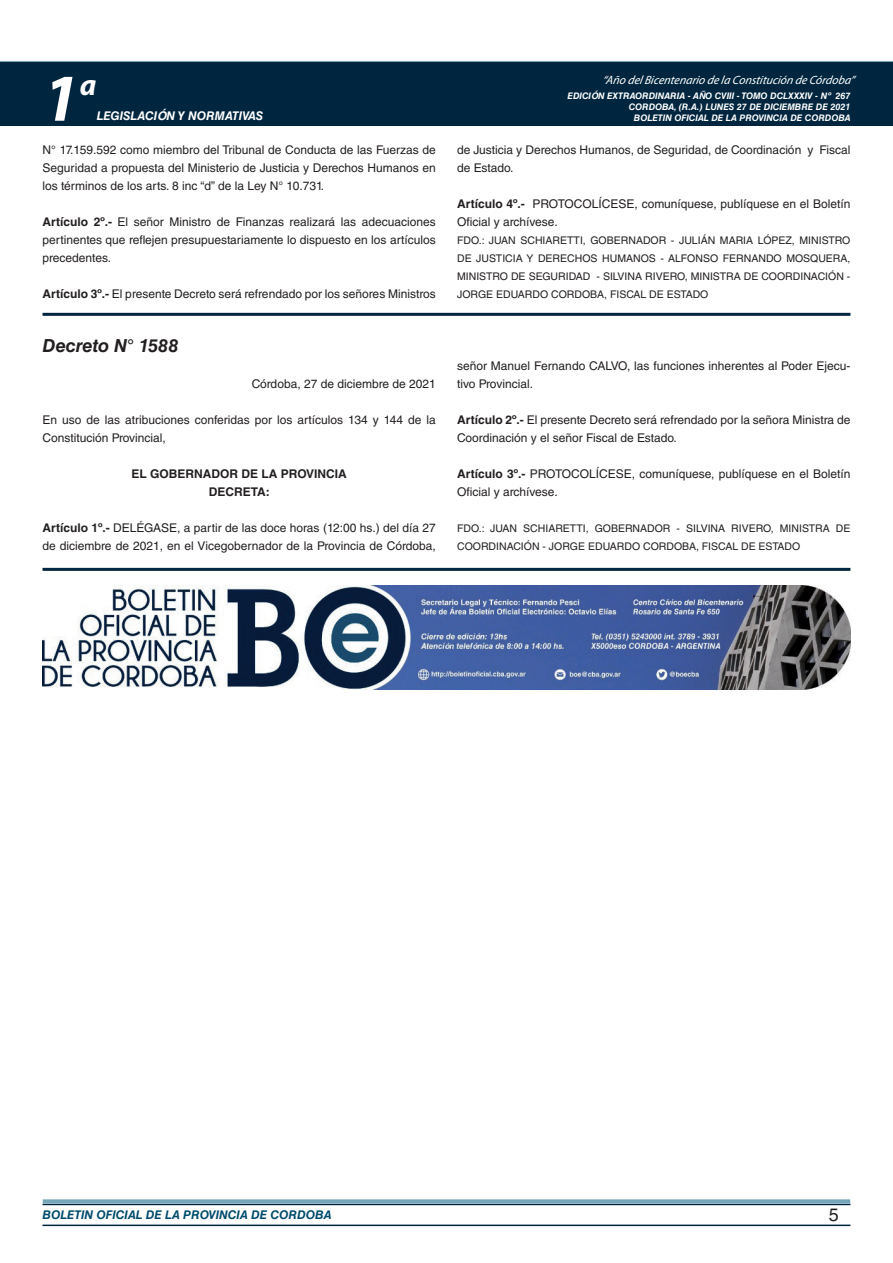
<style>
.page{position:relative;width:893px;height:1263px;background:#fff}
.page>*{position:absolute;margin:0;border:0;box-sizing:border-box;transform-origin:0 0}
.t1{font:italic 700 67.5px "Myriad Pro";color:#fff}
.t2{font:italic 700 30px "Myriad Pro";color:#fff}
.t3{font:italic 700 18px "Helvetica LT Std";color:#231f20}
.t4{font:18px "Helvetica LT Std";color:#231f20}
.t5{font:12px/18px "Helvetica LT Std";color:#231f20}
.t6{font:italic 12px "Myriad Pro";color:#fff}
.t7{font:italic 700 12px "Helvetica LT Std";color:#004b6c}
.t8{font:700 12px/18px "Helvetica LT Std";color:#231f20;text-align:center}
.t9{font:italic 700 12px "Helvetica LT Std";color:#fff}
.t10{font:10.5px/18px "Helvetica LT Std";color:#231f20;text-align:justify}
.t11{font:italic 700 9px/10.8px "Helvetica LT Std";color:#fff;text-align:right}
.s1{font-weight:700}
</style>
<div class="page">
<div style="left:0;top:61px;width:893px;height:6px;background:#73a5b8"></div>
<div style="left:0;top:62px;width:893px;height:64px;background:#00263f"></div>
<hr style="left:43px;top:1224px;width:807px;height:2px;background:#00263f">
<div style="left:42px;top:1198px;width:809px;height:8px;background:#fff;opacity:.75"></div>
<hr style="left:43px;top:313px;width:807px;height:3px;background:#00263f">
<hr style="left:43px;top:568px;width:807px;height:3px;background:#00263f">
<img style="left:43px;top:586px;width:807px;height:103px">
<h1 class="t1" style="left:43px;top:54px;width:38px">1</h1>
<h2 class="t2" style="left:80px;top:66px;width:18px">a</h2>
<p class="t9" style="left:97px;top:109px;width:168px">LEGISLACIÓN Y NORMATIVAS</p>
<p class="t5" style="left:43px;top:141px;width:395px;text-align:justify">N° 17.159.592 como miembro del Tribunal de Conducta de las Fuerzas de Seguridad a propuesta del Ministerio de Justicia y Derechos Humanos en los términos de los arts. 8 inc “d” de la Ley N° 10.731.</p>
<p class="t5" style="left:43px;top:213px;width:395px;text-align:justify"><span class="s1">Artículo 2º.-</span> El señor Ministro de Finanzas realizará las adecuaciones pertinentes que reflejen presupuestariamente lo dispuesto en los artículos precedentes.</p>
<p class="t5" style="left:43px;top:285px;width:395px"><span class="s1">Artículo 3º.-</span> El presente Decreto será refrendado por los señores Ministros</p>
<h3 class="t3" style="left:43px;top:334px;width:137px">Decreto N° 1588</h3>
<p class="t5" style="left:252px;top:375px;width:186px">Córdoba, 27 de diciembre de 2021</p>
<p class="t5" style="left:43px;top:411px;width:395px">En uso de las atribuciones conferidas por los artículos 134 y 144 de la<br>Constitución Provincial,</p>
<p class="t8" style="left:132px;top:464px;width:217px">EL GOBERNADOR DE LA PROVINCIA<br>DECRETA:</p>
<p class="t5" style="left:43px;top:519px;width:395px"><span class="s1">Artículo 1º.-</span> DELÉGASE, a partir de las doce horas (12:00 hs.) del día 27 de diciembre de 2021, en el Vicegobernador de la Provincia de Córdoba,</p>
<p class="t6" style="left:603px;top:72px;width:254px">“Año delBicentenario de la Constitución de Córdoba”</p>
<p class="t11" style="left:567px;top:91px;width:284px">EDICIÓN EXTRAORDINARIA - AÑO CVIII - TOMO DCLXXXIV - Nº 267<br>CORDOBA, (R.A.) LUNES 27 DE DICIEMBRE DE 2021<br>BOLETIN OFICIAL DE LA PROVINCIA DE CORDOBA</p>
<p class="t5" style="left:457px;top:141px;width:395px">de Justicia y Derechos Humanos, de Seguridad, de Coordinación y Fiscal de Estado.</p>
<p class="t5" style="left:457px;top:195px;width:395px"><span class="s1">Artículo 4º.-</span> PROTOCOLÍCESE, comuníquese, publíquese en el Boletín<br>Oficial y archívese.</p>
<p class="t10" style="left:457px;top:231px;width:395px">FDO.: JUAN SCHIARETTI, GOBERNADOR - JULIÁN MARIA LÓPEZ, MINISTRO DE JUSTICIA Y DERECHOS HUMANOS - ALFONSO FERNANDO MOSQUERA, MINISTRO DE SEGURIDAD - SILVINA RIVERO, MINISTRA DE COORDINACIÓN - JORGE EDUARDO CORDOBA, FISCAL DE ESTADO</p>
<p class="t5" style="left:457px;top:357px;width:395px">señor Manuel Fernando CALVO, las funciones inherentes al Poder Ejecu&shy;tivo Provincial.</p>
<p class="t5" style="left:457px;top:411px;width:395px"><span class="s1">Artículo 2º.-</span> El presente Decreto será refrendado por la señora Ministra de<br>Coordinación y el señor Fiscal de Estado.</p>
<p class="t5" style="left:457px;top:465px;width:395px"><span class="s1">Artículo 3º.-</span> PROTOCOLÍCESE, comuníquese, publíquese en el Boletín<br>Oficial y archívese.</p>
<p class="t10" style="left:457px;top:519px;width:395px">FDO.: JUAN SCHIARETTI, GOBERNADOR - SILVINA RIVERO, MINISTRA DE<br>COORDINACIÓN - JORGE EDUARDO CORDOBA, FISCAL DE ESTADO</p>
<p class="t7" style="left:43px;top:1208px;width:290px">BOLETIN OFICIAL DE LA PROVINCIA DE CORDOBA</p>
<h3 class="t4" style="left:829px;top:1204px;width:12px">5</h3>
</div>
